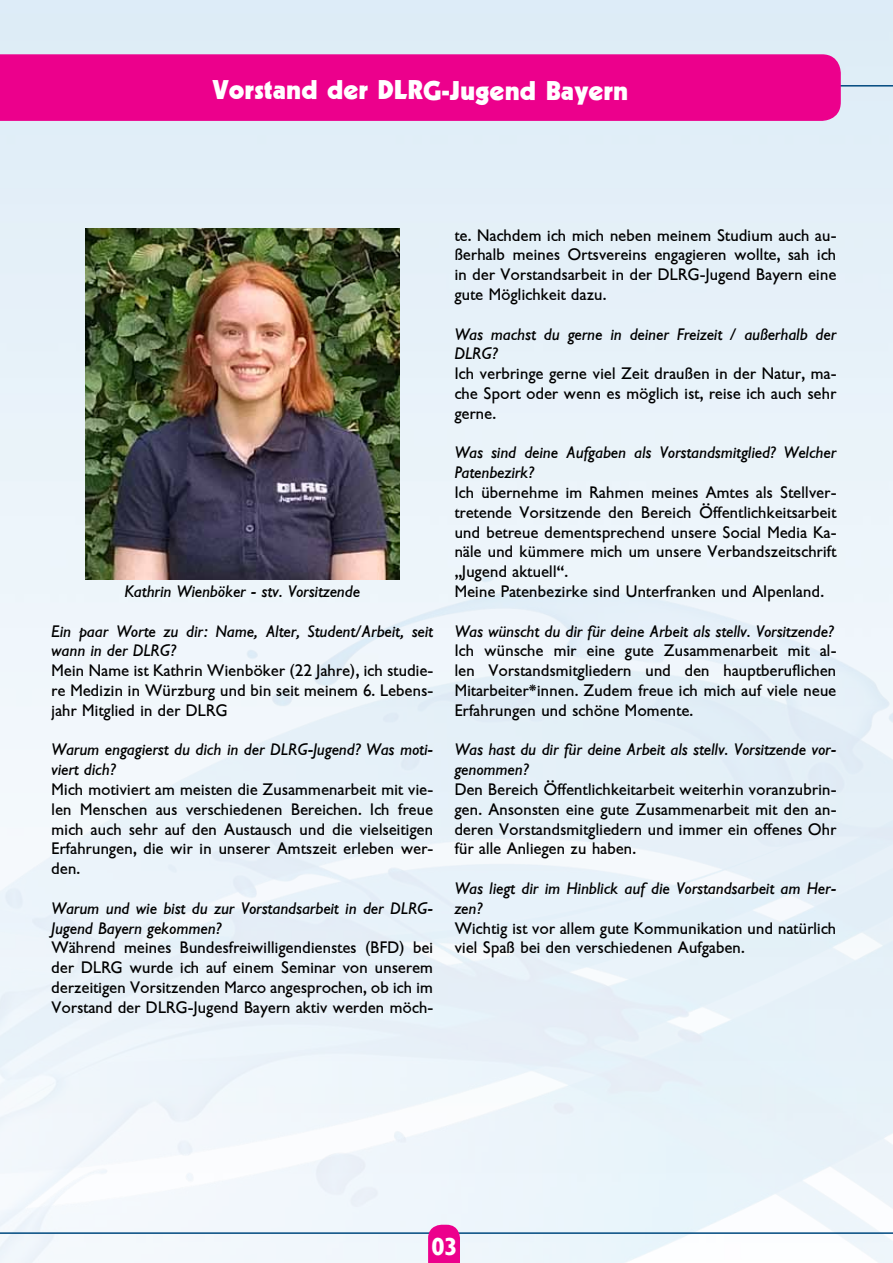
<style>
.page{position:relative;width:893px;height:1263px;background:#fff}
.page>*{position:absolute;margin:0;border:0;box-sizing:border-box;transform-origin:0 0}
.t1{font:700 27px "DLRG Jugend Titel";letter-spacing:-.005em;color:#fff}
.t2{font:700 24px "DLRG Jugend Text";color:#fff}
.t3{font:16.5px/19.8px "DLRG Jugend Text";color:#000;text-align:justify}
.t4{font:italic 16.5px/19.8px "DLRG Jugend Text";color:#000}
</style>
<div class="page">
<img style="left:0;top:0;width:893px;height:1263px">
<hr style="left:0;top:85px;width:893px;height:2px;background:#00497f">
<div style="left:0;top:54px;width:841px;height:67px;background:#ec008c"></div>
<hr style="left:0;top:1232px;width:893px;height:2px;background:#00497f">
<svg style="left:428px;top:1225px;width:32px;height:38px"></svg>
<img style="left:85px;top:229px;width:315px;height:350px">
<h1 class="t1" style="left:212px;top:75px;width:417px">Vorstand der DLRG-Jugend Bayern</h1>
<p class="t4" style="left:125px;top:582px;width:237px">Kathrin Wienböker - stv. Vorsitzende</p>
<p class="t4" style="left:52px;top:621px;width:383px">Ein paar Worte zu dir: Name, Alter, Student/Arbeit, seit wann in der DLRG?</p>
<p class="t3" style="left:52px;top:661px;width:383px">Mein Name ist Kathrin Wienböker (22 Jahre), ich studie&shy;re Medizin in Würzburg und bin seit meinem 6. Lebens&shy;jahr Mitglied in der DLRG</p>
<p class="t4" style="left:52px;top:740px;width:383px">Warum engagierst du dich in der DLRG-Jugend? Was moti&shy;viert dich?</p>
<p class="t3" style="left:52px;top:779px;width:383px">Mich motiviert am meisten die Zusammenarbeit mit vie&shy;len Menschen aus verschiedenen Bereichen. Ich freue mich auch sehr auf den Austausch und die vielseitigen Erfahrungen, die wir in unserer Amtszeit erleben wer&shy;den.</p>
<p class="t4" style="left:52px;top:898px;width:383px">Warum und wie bist du zur Vorstandsarbeit in der DLRG-<br>Jugend Bayern gekommen?</p>
<p class="t3" style="left:52px;top:938px;width:383px">Während meines Bundesfreiwilligendienstes (BFD) bei der DLRG wurde ich auf einem Seminar von unserem derzeitigen Vorsitzenden Marco angesprochen, ob ich im Vorstand der DLRG-Jugend Bayern aktiv werden möch-</p>
<p class="t3" style="left:455px;top:225px;width:383px">te. Nachdem ich mich neben meinem Studium auch au&shy;ßerhalb meines Ortsvereins engagieren wollte, sah ich in der Vorstandsarbeit in der DLRG-Jugend Bayern eine gute Möglichkeit dazu.</p>
<p class="t4" style="left:455px;top:324px;width:383px">Was machst du gerne in deiner Freizeit / außerhalb der<br>DLRG?</p>
<p class="t3" style="left:455px;top:364px;width:383px">Ich verbringe gerne viel Zeit draußen in der Natur, ma&shy;che Sport oder wenn es möglich ist, reise ich auch sehr gerne.</p>
<p class="t4" style="left:455px;top:443px;width:383px">Was sind deine Aufgaben als Vorstandsmitglied? Welcher<br>Patenbezirk?</p>
<p class="t3" style="left:455px;top:483px;width:383px;text-align:left">Ich übernehme im Rahmen meines Amtes als Stellver&shy;tretende Vorsitzende den Bereich Öffentlichkeitsarbeit und betreue dementsprechend unsere Social Media Ka&shy;näle und kümmere mich um unsere Verbandszeitschrift „Jugend aktuell“.<br>Meine Patenbezirke sind Unterfranken und Alpenland.</p>
<p class="t4" style="left:455px;top:621px;width:381px">Was wünscht du dir für deine Arbeit als stellv. Vorsitzende?</p>
<p class="t3" style="left:455px;top:641px;width:383px">Ich wünsche mir eine gute Zusammenarbeit mit al&shy;len Vorstandsmitgliedern und den hauptberuflichen Mitarbeiter*innen. Zudem freue ich mich auf viele neue Erfahrungen und schöne Momente.</p>
<p class="t4" style="left:455px;top:740px;width:383px">Was hast du dir für deine Arbeit als stellv. Vorsitzende vor&shy;genommen?</p>
<p class="t3" style="left:455px;top:780px;width:383px">Den Bereich Öffentlichkeitarbeit weiterhin voranzubrin&shy;gen. Ansonsten eine gute Zusammenarbeit mit den an&shy;deren Vorstandsmitgliedern und immer ein offenes Ohr für alle Anliegen zu haben.</p>
<p class="t4" style="left:455px;top:879px;width:383px">Was liegt dir im Hinblick auf die Vorstandsarbeit am Her&shy;zen?</p>
<p class="t3" style="left:455px;top:918px;width:383px">Wichtig ist vor allem gute Kommunikation und natürlich viel Spaß bei den verschiedenen Aufgaben.</p>
<h2 class="t2" style="left:432px;top:1233px;width:28px">03</h2>
</div>
